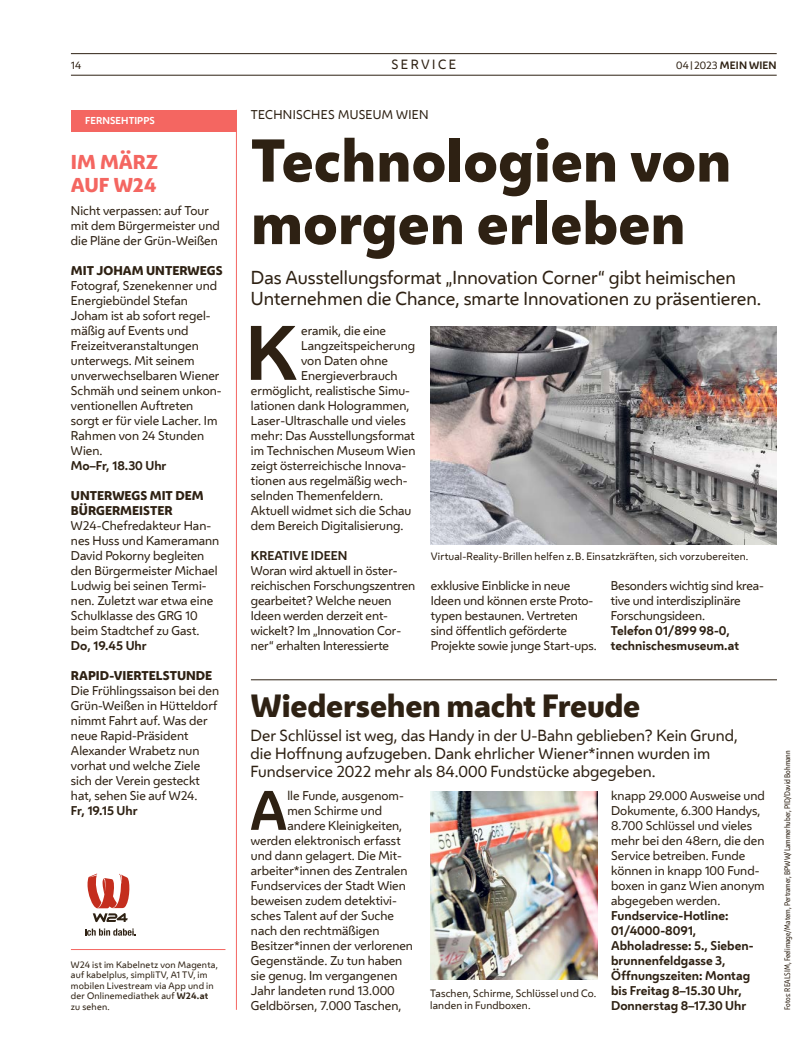
<style>
.page{position:relative;width:798px;height:1063px;background:#fff}
.page>*{position:absolute;margin:0;border:0;box-sizing:border-box;transform-origin:0 0}
.FT_FT_Initial4{font:700 71.88px "Wiener Melange";color:#2e2113}
.HL_Header_45pt{font:800 56.25px/62.5px "Wiener Melange";color:#2e2113}
.FT_FT_Initial3{font:700 51.88px "Wiener Melange";color:#2e2113}
.HL_Header_24pt{font:800 30px "Wiener Melange";letter-spacing:-.01em;color:#2e2113}
.t1{font:800 18.75px/22.5px "Wiener Melange";color:#f46661}
.HL_VS_14pt{font:17.5px/21px "Wiener Melange";color:#2e2113}
.HL_VS_12pt{font:15px/18px "Wiener Melange";color:#2e2113}
.t2{font:12.5px "Wiener Melange";color:#2e2113}
.Spalte_Infobox_Spalte_FT{font:11.88px/15px "Wiener Melange";color:#2e2113}
.FT_FT_Initial3-2{font:11.88px/15px "Wiener Melange";color:#2e2113}
.FT_FT{font:11.88px/15px "Wiener Melange";letter-spacing:-.01em;color:#2e2113}
.FT_FT_Initial4-2{font:11.88px "Wiener Melange";color:#2e2113}
.FT_FT-2{font:700 11.88px/15px "Wiener Melange";color:#2e2113}
.Spalte_Infobox_Spalte_Header{font:800 11.88px/15px "Wiener Melange";color:#2e2113}
.Spalte_Infobox_Spalte_Info{font:700 11.88px "Wiener Melange";color:#2e2113}
.HL_Vorzeile_9_5pt{font:11.88px "Wiener Melange";letter-spacing:.025em;color:#2e2113}
.FT_Zwischentitel{font:700 11.88px "Wiener Melange";color:#2e2113}
.FT_Bildunterschrift{font:10px/12px "Wiener Melange";letter-spacing:.015em;color:#2e2113}
.t3{font:700 10px "Wiener Melange";letter-spacing:.01em;color:#2e2113}
.t4{font:700 9.38px "Wiener Melange";letter-spacing:.01em;color:#fff}
.t5{font:8.75px/10.5px "Wiener Melange";letter-spacing:.025em;color:#2e2113}
.t6{font:7.5px "Wiener Melange Cd";color:#2e2113}
.s1{font-weight:400}
.s2{font-weight:400;font-size:7.5px}
.s3{font-weight:700}
</style>
<div class="page">
<hr style="left:71px;top:75px;width:705px;height:1px;background:#2e2113">
<hr style="left:71px;top:53px;width:705px;height:1px;background:#2e2113">
<img style="left:431px;top:326px;width:345px;height:219px">
<img style="left:431px;top:791px;width:166px;height:189px">
<hr style="left:251px;top:679px;width:525px;height:1px;background:#2e2113">
<div style="left:71px;top:110px;width:166px;height:22px;background:#f46661"></div>
<hr style="left:236px;top:110px;width:1px;height:900px;background:#f46661">
<hr style="left:71px;top:949px;width:154px;height:1px;background:#f46661">
<svg style="left:87px;top:874px;width:43px;height:48px"></svg>
<svg style="left:85px;top:929px;width:51px;height:7px"></svg>
<p class="FT_Bildunterschrift" style="left:71px;top:59px;width:12px">14</p>
<p class="t2" style="left:391px;top:55px;width:20px">Service</p>
<p class="t3" style="left:676px;top:57px;width:102px"><span class="s1">04</span><span class="s2">|</span><span class="s1">2023</span> MEIN WIEN</p>
<p class="t4" style="left:85px;top:113px;width:71px">FERNSEHTIPPS</p>
<p class="t1" style="left:71px;top:151px;width:89px">IM MÄRZ<br>AUF W24</p>
<p class="Spalte_Infobox_Spalte_FT" style="left:71px;top:202px;width:150px">Nicht verpassen: auf Tour mit dem Bürgermeister und die Pläne der Grün-Weißen</p>
<h1 class="Spalte_Infobox_Spalte_Header" style="left:71px;top:263px;width:153px">MIT JOHAM UNTERWEGS</h1>
<p class="Spalte_Infobox_Spalte_FT" style="left:71px;top:277px;width:152px">Fotograf, Szenekenner und<br>Energiebündel Stefan<br>Joham ist ab sofort regel&shy;mäßig auf Events und<br>Freizeitveranstaltungen unterwegs. Mit seinem unverwechselbaren Wiener<br>Schmäh und seinem unkon&shy;ventionellen Auftreten sorgt er für viele Lacher. Im<br>Rahmen von 24 Stunden<br>Wien.</p>
<p class="Spalte_Infobox_Spalte_Info" style="left:71px;top:455px;width:97px">Mo–Fr, 18.30 Uhr</p>
<h1 class="Spalte_Infobox_Spalte_Header" style="left:71px;top:488px;width:134px">UNTERWEGS MIT DEM<br>BÜRGERMEISTER</h1>
<p class="Spalte_Infobox_Spalte_FT" style="left:71px;top:517px;width:150px">W24-Chefredakteur Han&shy;nes Huss und Kameramann<br>David Pokorny begleiten den Bürgermeister Michael<br>Ludwig bei seinen Termi&shy;nen. Zuletzt war etwa eine<br>Schulklasse des GRG 10 beim Stadtchef zu Gast.</p>
<p class="Spalte_Infobox_Spalte_Info" style="left:71px;top:635px;width:77px">Do, 19.45 Uhr</p>
<h1 class="Spalte_Infobox_Spalte_Header" style="left:71px;top:668px;width:143px">RAPID-VIERTELSTUNDE</h1>
<p class="Spalte_Infobox_Spalte_FT" style="left:71px;top:682px;width:150px">Die Frühlingssaison bei den<br>Grün-Weißen in Hütteldorf nimmt Fahrt auf. Was der neue Rapid-Präsident<br>Alexander Wrabetz nun vorhat und welche Ziele sich der Verein gesteckt hat, sehen Sie auf W24.</p>
<p class="Spalte_Infobox_Spalte_Info" style="left:71px;top:800px;width:68px">Fr, 19.15 Uhr</p>
<p class="t5" style="left:71px;top:959px;width:149px">W24 ist im Kabelnetz von Magenta, auf kabelplus, simpliTV, A1 TV, im mobilen Livestream via App und in der Onlinemediathek auf <span class="s3">W24.at </span>zu sehen.</p>
<p class="HL_Vorzeile_9_5pt" style="left:251px;top:105px;width:179px">TECHNISCHES MUSEUM WIEN</p>
<h1 class="HL_Header_45pt" style="left:251px;top:129px;width:481px">Technologien von morgen erleben</h1>
<p class="HL_VS_14pt" style="left:251px;top:266px;width:511px">Das Ausstellungsformat „Innovation Corner“ gibt heimischen<br>Unternehmen die Chance, smarte Innovationen zu präsentieren.</p>
<p class="FT_FT_Initial4" style="left:245px;top:293px;width:54px">K</p>
<p class="FT_FT_Initial4-2" style="left:301px;top:321px;width:86px">eramik, die eine</p>
<p class="FT_FT_Initial4-2" style="left:301px;top:336px;width:115px">Langzeitspeicherung</p>
<p class="FT_FT_Initial4-2" style="left:301px;top:351px;width:88px">von Daten ohne</p>
<p class="FT_FT_Initial4-2" style="left:301px;top:366px;width:98px">Energieverbrauch</p>
<p class="FT_FT_Initial4-2" style="left:251px;top:381px;width:161px">ermöglicht, realistische Simu-</p>
<p class="FT_FT_Initial4-2" style="left:251px;top:396px;width:160px">lationen dank Hologrammen,</p>
<p class="FT_FT_Initial4-2" style="left:251px;top:411px;width:156px">Laser-Ultraschalle und vieles</p>
<p class="FT_FT_Initial4-2" style="left:251px;top:426px;width:165px">mehr: Das Ausstellungsformat</p>
<p class="FT_FT_Initial4-2" style="left:251px;top:441px;width:166px">im Technischen Museum Wien</p>
<p class="FT_FT_Initial4-2" style="left:251px;top:456px;width:157px">zeigt österreichische Innova-</p>
<p class="FT_FT_Initial4-2" style="left:251px;top:471px;width:158px">tionen aus regelmäßig wech-</p>
<p class="FT_FT_Initial4-2" style="left:251px;top:486px;width:134px">selnden Themenfeldern.</p>
<p class="FT_FT_Initial4-2" style="left:251px;top:501px;width:162px">Aktuell widmet sich die Schau</p>
<p class="FT_FT_Initial4-2" style="left:251px;top:516px;width:154px">dem Bereich Digitalisierung.</p>
<p class="FT_Zwischentitel" style="left:251px;top:545px;width:98px">KREATIVE IDEEN</p>
<p class="FT_FT" style="left:251px;top:562px;width:166px">Woran wird aktuell in öster&shy;reichischen Forschungszentren gearbeitet? Welche neuen<br>Ideen werden derzeit ent&shy;wickelt? Im „Innovation Cor&shy;ner“ erhalten Interessierte</p>
<p class="FT_Bildunterschrift" style="left:431px;top:550px;width:319px">Virtual-Reality-Brillen helfen z.B. Einsatzkräften, sich vorzubereiten.</p>
<p class="FT_FT" style="left:431px;top:577px;width:167px">exklusive Einblicke in neue<br>Ideen und können erste Proto&shy;typen bestaunen. Vertreten sind öffentlich geförderte<br>Projekte sowie junge Start-ups.</p>
<p class="FT_FT" style="left:610px;top:577px;width:153px">Besonders wichtig sind krea&shy;tive und interdisziplinäre<br>Forschungsideen.</p>
<p class="FT_FT-2" style="left:610px;top:622px;width:120px">Telefon 01/899 98-0,</p>
<p class="FT_FT-2" style="left:610px;top:637px;width:130px">technischesmuseum.at</p>
<h1 class="HL_Header_24pt" style="left:251px;top:685px;width:391px">Wiedersehen macht Freude</h1>
<p class="HL_VS_12pt" style="left:250px;top:726px;width:488px">Der Schlüssel ist weg, das Handy in der U-Bahn geblieben? Kein Grund, die Hoffnung aufzugeben. Dank ehrlicher Wiener*innen wurden im<br>Fundservice 2022 mehr als 84.000 Fundstücke abgegeben.</p>
<p class="FT_FT_Initial3" style="left:249px;top:767px;width:39px">A</p>
<p class="FT_FT_Initial3-2" style="left:287px;top:787px;width:116px">lle Funde, ausgenom-</p>
<p class="FT_FT_Initial3-2" style="left:287px;top:802px;width:96px">men Schirme und</p>
<p class="FT_FT_Initial3-2" style="left:287px;top:817px;width:116px">andere Kleinigkeiten,</p>
<p class="FT_FT_Initial3-2" style="left:251px;top:832px;width:151px">werden elektronisch erfasst</p>
<p class="FT_FT_Initial3-2" style="left:251px;top:847px;width:152px">und dann gelagert. Die Mit-</p>
<p class="FT_FT_Initial3-2" style="left:251px;top:862px;width:158px">arbeiter*innen des Zentralen</p>
<p class="FT_FT_Initial3-2" style="left:251px;top:877px;width:156px">Fundservices der Stadt Wien</p>
<p class="FT_FT_Initial3-2" style="left:251px;top:892px;width:146px">beweisen zudem detektivi-</p>
<p class="FT_FT_Initial3-2" style="left:251px;top:907px;width:145px">sches Talent auf der Suche</p>
<p class="FT_FT_Initial3-2" style="left:251px;top:922px;width:130px">nach den rechtmäßigen</p>
<p class="FT_FT_Initial3-2" style="left:251px;top:937px;width:163px">Besitzer*innen der verlorenen</p>
<p class="FT_FT_Initial3-2" style="left:251px;top:952px;width:153px">Gegenstände. Zu tun haben</p>
<p class="FT_FT_Initial3-2" style="left:251px;top:967px;width:148px">sie genug. Im vergangenen</p>
<p class="FT_FT_Initial3-2" style="left:251px;top:982px;width:145px">Jahr landeten rund 13.000</p>
<p class="FT_FT_Initial3-2" style="left:251px;top:997px;width:152px">Geldbörsen, 7.000 Taschen,</p>
<p class="FT_Bildunterschrift" style="left:430px;top:987px;width:168px">Taschen, Schirme, Schlüssel und Co. landen in Fundboxen.</p>
<p class="FT_FT_Initial3-2" style="left:611px;top:787px;width:155px">knapp 29.000 Ausweise und<br>Dokumente, 6.300 Handys,<br>8.700 Schlüssel und vieles mehr bei den 48ern, die den<br>Service betreiben. Funde können in knapp 100 Fund&shy;boxen in ganz Wien anonym abgegeben werden.<br><span class="s3">Fundservice-Hotline:<br>01/4000-8091,<br>Abholadresse: 5., Sieben&shy;brunnenfeldgasse 3,</span></p>
<p class="FT_FT-2" style="left:611px;top:967px;width:140px">Öffnungszeiten: Montag bis Freitag 8–15.30 Uhr,<br>Donnerstag 8–17.30 Uhr</p>
<p class="t6" style="left:782px;top:1010px;width:261px;rotate:-90deg">Fotos: REALSIM, Feelimage/Matern, Pertramer, BPWW/Lammerhuber, PID/David Bohmann</p>
</div>
